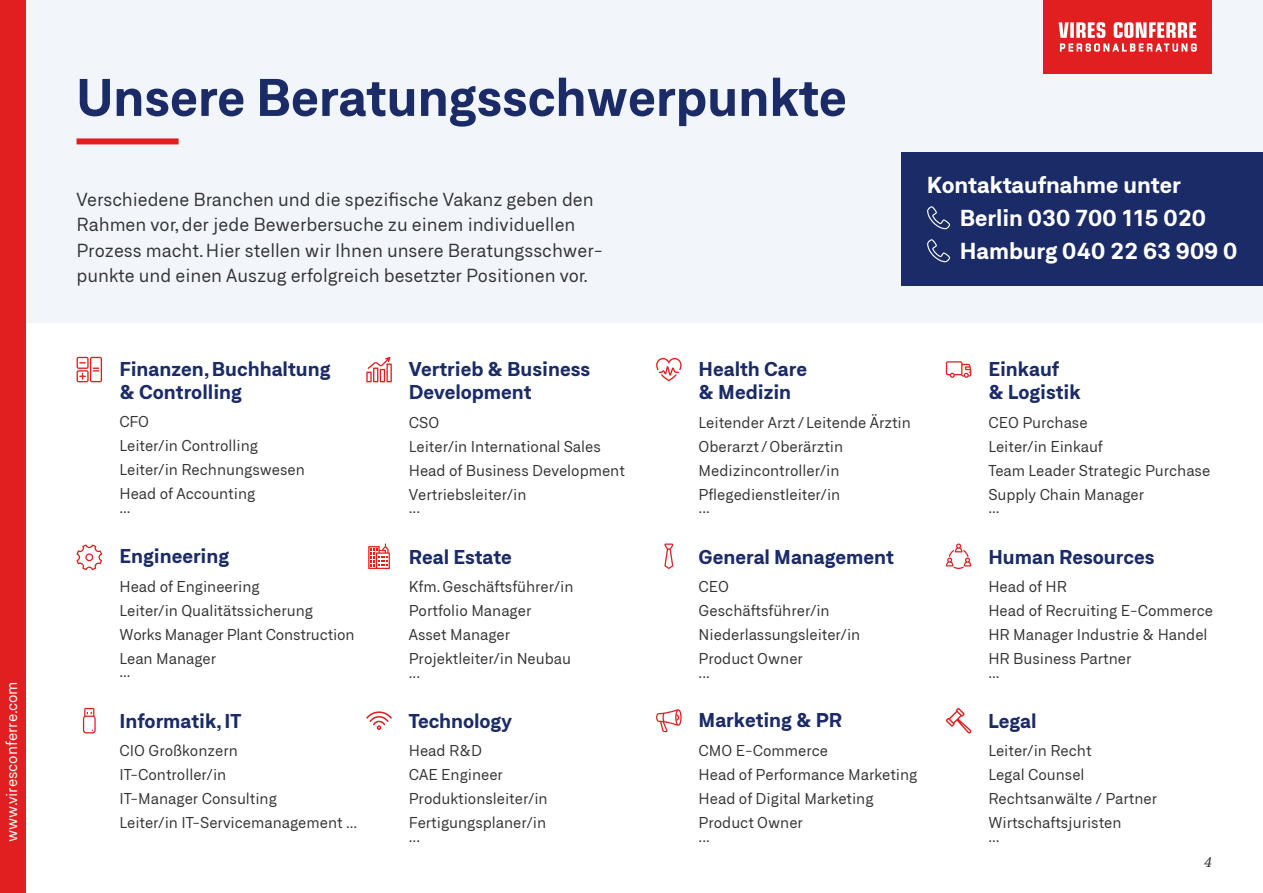
<style>
.page{position:relative;width:1263px;height:893px;background:#fff}
.page>*{position:absolute;margin:0;border:0;box-sizing:border-box;transform-origin:0 0}
.t1{font:700 51px "Neufile Grotesk";color:#1a2b68}
.t2{font:700 22.5px/33px "Neufile Grotesk";color:#fff}
.t3{font:700 19.5px/23.4px "Neufile Grotesk";color:#1a2b68}
.t4{font:18px/25.5px "Neufile Grotesk";color:#333}
.t5{font:15px/24px "Neufile Grotesk";color:#333}
.t6{font:15px "Neufile Grotesk";color:#fff}
.t7{font:italic 13.5px "Noto Serif";color:#333}
</style>
<div class="page">
<div style="left:0;top:0;width:1263px;height:322px;background:#f2f5fa"></div>
<div style="left:77px;top:138px;width:102px;height:6px;background:#e11f21"></div>
<svg style="left:83px;top:708px;width:13px;height:25px"></svg>
<svg style="left:656px;top:358px;width:26px;height:23px"></svg>
<svg style="left:76px;top:544px;width:26px;height:26px"></svg>
<svg style="left:946px;top:708px;width:25px;height:25px"></svg>
<svg style="left:946px;top:543px;width:25px;height:26px"></svg>
<svg style="left:77px;top:357px;width:25px;height:25px"></svg>
<svg style="left:368px;top:543px;width:22px;height:26px"></svg>
<svg style="left:366px;top:357px;width:26px;height:25px"></svg>
<svg style="left:656px;top:709px;width:26px;height:23px"></svg>
<svg style="left:366px;top:711px;width:26px;height:19px"></svg>
<svg style="left:664px;top:543px;width:9px;height:26px"></svg>
<svg style="left:946px;top:361px;width:25px;height:17px"></svg>
<div style="left:901px;top:152px;width:362px;height:134px;background:#1a2b68"></div>
<svg style="left:927px;top:206px;width:23px;height:23px"></svg>
<svg style="left:927px;top:239px;width:23px;height:23px"></svg>
<div style="left:0;top:0;width:26px;height:893px;background:#e11f21"></div>
<div style="left:1044px;top:0;width:168px;height:73px;background:#e11f21"></div>
<svg style="left:1058px;top:22px;width:138px;height:16px"></svg>
<svg style="left:1060px;top:44px;width:136px;height:7px"></svg>
<p class="t6" style="left:3px;top:842px;width:162px;rotate:-90deg">www.viresconferre.com</p>
<h1 class="t1" style="left:77px;top:64px;width:772px">Unsere Beratungsschwerpunkte</h1>
<p class="t4" style="left:77px;top:186px;width:528px">Verschiedene Branchen und die spezifische Vakanz geben den Rahmen vor, der jede Bewerbersuche zu einem individuellen Prozess macht. Hier stellen wir Ihnen unsere Beratungsschwer&shy;punkte und einen Auszug erfolgreich besetzter Positionen vor.</p>
<h2 class="t2" style="left:960px;top:168px;width:279px;text-indent:-33px">Kontaktaufnahme unter<br>Berlin 030 700 115 020<br>Hamburg 040 22 63 909 0</h2>
<h3 class="t3" style="left:119px;top:356px;width:213px">Finanzen, Buchhaltung &amp; Controlling</h3>
<p class="t5" style="left:119px;top:410px;width:187px">CFO<br>Leiter/in Controlling<br>Leiter/in Rechnungswesen<br>Head of Accounting</p>
<p class="t5" style="left:119px;top:495px;width:13px">...</p>
<h3 class="t3" style="left:119px;top:544px;width:111px">Engineering</h3>
<p class="t5" style="left:119px;top:574px;width:237px">Head of Engineering<br>Leiter/in Qualitätssicherung<br>Works Manager Plant Construction<br>Lean Manager</p>
<p class="t5" style="left:119px;top:659px;width:13px">...</p>
<h3 class="t3" style="left:119px;top:709px;width:123px">Informatik, IT</h3>
<p class="t5" style="left:119px;top:738px;width:239px">CIO Großkonzern<br>IT-Controller/in<br>IT-Manager Consulting<br>Leiter/in IT-Servicemanagement ...</p>
<h3 class="t3" style="left:409px;top:357px;width:183px">Vertrieb &amp; Business<br>Development</h3>
<p class="t5" style="left:409px;top:410px;width:218px">CSO<br>Leiter/in International Sales<br>Head of Business Development<br>Vertriebsleiter/in</p>
<p class="t5" style="left:409px;top:495px;width:13px">...</p>
<h3 class="t3" style="left:409px;top:545px;width:105px">Real Estate</h3>
<p class="t5" style="left:409px;top:574px;width:166px">Kfm. Geschäftsführer/in<br>Portfolio Manager<br>Asset Manager<br>Projektleiter/in Neubau</p>
<p class="t5" style="left:409px;top:660px;width:13px">...</p>
<h3 class="t3" style="left:409px;top:709px;width:105px">Technology</h3>
<p class="t5" style="left:409px;top:739px;width:140px">Head R&amp;D<br>CAE Engineer<br>Produktionsleiter/in<br>Fertigungsplaner/in</p>
<p class="t5" style="left:409px;top:824px;width:13px">...</p>
<h3 class="t3" style="left:699px;top:357px;width:110px">Health Care &amp; Medizin</h3>
<p class="t5" style="left:699px;top:410px;width:214px">Leitender Arzt / Leitende Ärztin<br>Oberarzt / Oberärztin<br>Medizincontroller/in<br>Pflegedienstleiter/in</p>
<p class="t5" style="left:699px;top:495px;width:13px">...</p>
<h3 class="t3" style="left:699px;top:545px;width:197px">General Management</h3>
<p class="t5" style="left:699px;top:574px;width:163px">CEO<br>Geschäftsführer/in<br>Niederlassungsleiter/in<br>Product Owner</p>
<p class="t5" style="left:699px;top:660px;width:13px">...</p>
<h3 class="t3" style="left:699px;top:708px;width:145px">Marketing &amp; PR</h3>
<p class="t5" style="left:699px;top:739px;width:220px">CMO E-Commerce<br>Head of Performance Marketing<br>Head of Digital Marketing<br>Product Owner</p>
<p class="t5" style="left:699px;top:824px;width:13px">...</p>
<h3 class="t3" style="left:988px;top:357px;width:94px">Einkauf<br>&amp; Logistik</h3>
<p class="t5" style="left:988px;top:410px;width:223px">CEO Purchase<br>Leiter/in Einkauf<br>Team Leader Strategic Purchase<br>Supply Chain Manager</p>
<p class="t5" style="left:988px;top:495px;width:13px">...</p>
<h3 class="t3" style="left:988px;top:545px;width:168px">Human Resources</h3>
<p class="t5" style="left:988px;top:574px;width:226px">Head of HR<br>Head of Recruiting E-Commerce<br>HR Manager Industrie &amp; Handel<br>HR Business Partner</p>
<p class="t5" style="left:988px;top:660px;width:13px">...</p>
<h3 class="t3" style="left:988px;top:709px;width:50px">Legal</h3>
<p class="t5" style="left:988px;top:739px;width:170px">Leiter/in Recht<br>Legal Counsel<br>Rechtsanwälte / Partner<br>Wirtschaftsjuristen</p>
<p class="t5" style="left:988px;top:824px;width:13px">...</p>
<p class="t7" style="left:1204px;top:853px;width:9px">4</p>
</div>
